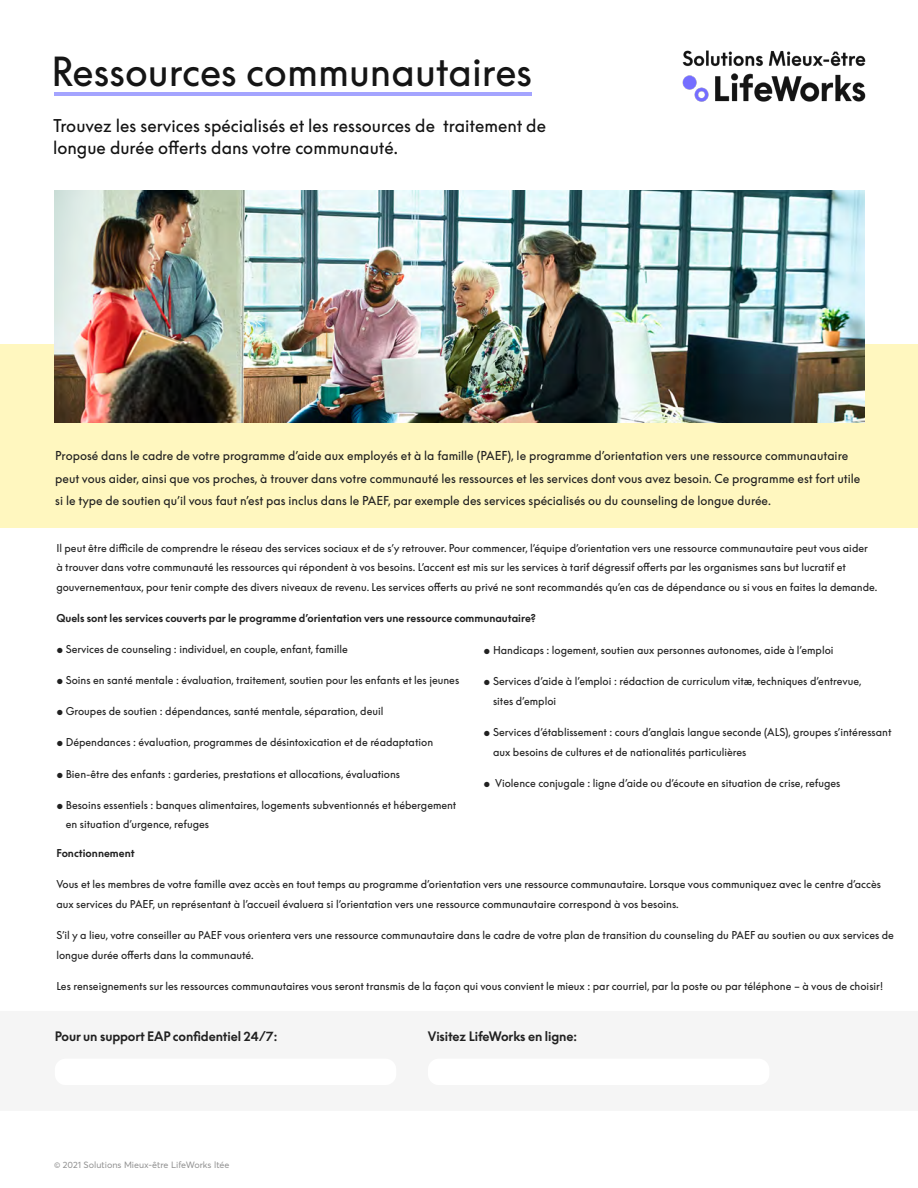
<style>
.page{position:relative;width:918px;height:1188px;background:#fff}
.page>*{position:absolute;margin:0;border:0;box-sizing:border-box;transform-origin:0 0}
.t1{font:39px "Supreme LL";color:#151515}
.t2{font:17.1px/22.5px "Supreme LL";color:#141414}
.t3{font:12.75px "Supreme LL Bold Flat";letter-spacing:-.01em;color:#212121}
.t4{font:12px/22.5px "Supreme LL";color:#212121}
.t5{font:10.5px/19.8px "Supreme LL";color:#212121}
.t6{font:10.5px "Supreme LL Bold Flat";color:#212121}
.t7{font:9px "Averta";color:#909090}
</style>
<div class="page">
<img style="left:682px;top:50px;width:184px;height:52px">
<hr style="left:54px;top:92px;width:477px;height:4px;background:#a4a4ff">
<div style="left:0;top:344px;width:918px;height:184px;background:#fff7bf"></div>
<img style="left:54px;top:191px;width:810px;height:232px">
<h1 class="t1" style="left:51px;top:50px;width:483px">Ressources communautaires</h1>
<h2 class="t2" style="left:53px;top:114px;width:494px">Trouvez les services spécialisés et les ressources de traitement de longue durée offerts dans votre communauté.</h2>
<p class="t4" style="left:55px;top:445px;width:807px">Proposé dans le cadre de votre programme d’aide aux employés et à la famille (PAEF), le programme d’orientation vers une ressource communautaire peut vous aider, ainsi que vos proches, à trouver dans votre communauté les ressources et les services dont vous avez besoin. Ce programme est fort utile si le type de soutien qu’il vous faut n’est pas inclus dans le PAEF, par exemple des services spécialisés ou du counseling de longue durée.</p>
<p class="t5" style="left:56px;top:538px;width:823px">Il peut être difficile de comprendre le réseau des services sociaux et de s’y retrouver. Pour commencer, l’équipe d’orientation vers une ressource communautaire peut vous aider<br>à trouver dans votre communauté les ressources qui répondent à vos besoins. L’accent est mis sur les services à tarif dégressif offerts par les organismes sans but lucratif et gouvernementaux, pour tenir compte des divers niveaux de revenu. Les services offerts au privé ne sont recommandés qu’en cas de dépendance ou si vous en faites la demande.</p>
<p class="t6" style="left:56px;top:612px;width:481px">Quels sont les services couverts par le programme d’orientation vers une ressource communautaire?</p>
<p class="t5" style="left:56px;top:640px;width:293px">• Services de counseling : individuel, en couple, enfant, famille</p>
<p class="t5" style="left:56px;top:671px;width:404px">• Soins en santé mentale : évaluation, traitement, soutien pour les enfants et les jeunes</p>
<p class="t5" style="left:56px;top:702px;width:329px">• Groupes de soutien : dépendances, santé mentale, séparation, deuil</p>
<p class="t5" style="left:56px;top:733px;width:378px">• Dépendances : évaluation, programmes de désintoxication et de réadaptation</p>
<p class="t5" style="left:56px;top:764px;width:345px">• Bien-être des enfants : garderies, prestations et allocations, évaluations</p>
<p class="t5" style="left:66px;top:795px;width:392px;text-indent:-9px">• Besoins essentiels : banques alimentaires, logements subventionnés et hébergement en situation d’urgence, refuges</p>
<p class="t6" style="left:56px;top:847px;width:80px">Fonctionnement</p>
<p class="t5" style="left:56px;top:874px;width:826px">Vous et les membres de votre famille avez accès en tout temps au programme d’orientation vers une ressource communautaire. Lorsque vous communiquez avec le centre d’accès aux services du PAEF, un représentant à l’accueil évaluera si l’orientation vers une ressource communautaire correspond à vos besoins.</p>
<p class="t5" style="left:56px;top:925px;width:839px">S’il y a lieu, votre conseiller au PAEF vous orientera vers une ressource communautaire dans le cadre de votre plan de transition du counseling du PAEF au soutien ou aux services de longue durée offerts dans la communauté.</p>
<p class="t5" style="left:56px;top:976px;width:828px">Les renseignements sur les ressources communautaires vous seront transmis de la façon qui vous convient le mieux : par courriel, par la poste ou par téléphone – à vous de choisir!</p>
<p class="t5" style="left:484px;top:640px;width:351px">• Handicaps : logement, soutien aux personnes autonomes, aide à l’emploi</p>
<p class="t5" style="left:493px;top:672px;width:370px;text-indent:-9px">• Services d’aide à l’emploi : rédaction de curriculum vitæ, techniques d’entrevue, sites d’emploi</p>
<p class="t5" style="left:493px;top:722px;width:400px;text-indent:-9px">• Services d’établissement : cours d’anglais langue seconde (ALS), groupes s’intéressant aux besoins de cultures et de nationalités particulières</p>
<p class="t5" style="left:484px;top:773px;width:358px">• Violence conjugale : ligne d’aide ou d’écoute en situation de crise, refuges</p>
<p class="t3" style="left:55px;top:1029px;width:224px">Pour un support EAP confidentiel 24/7:</p>
<p class="t3" style="left:428px;top:1029px;width:151px">Visitez LifeWorks en ligne:</p>
<p class="t7" style="left:54px;top:1159px;width:177px">© 2021 Solutions Mieux-être LifeWorks ltée</p>
</div>
